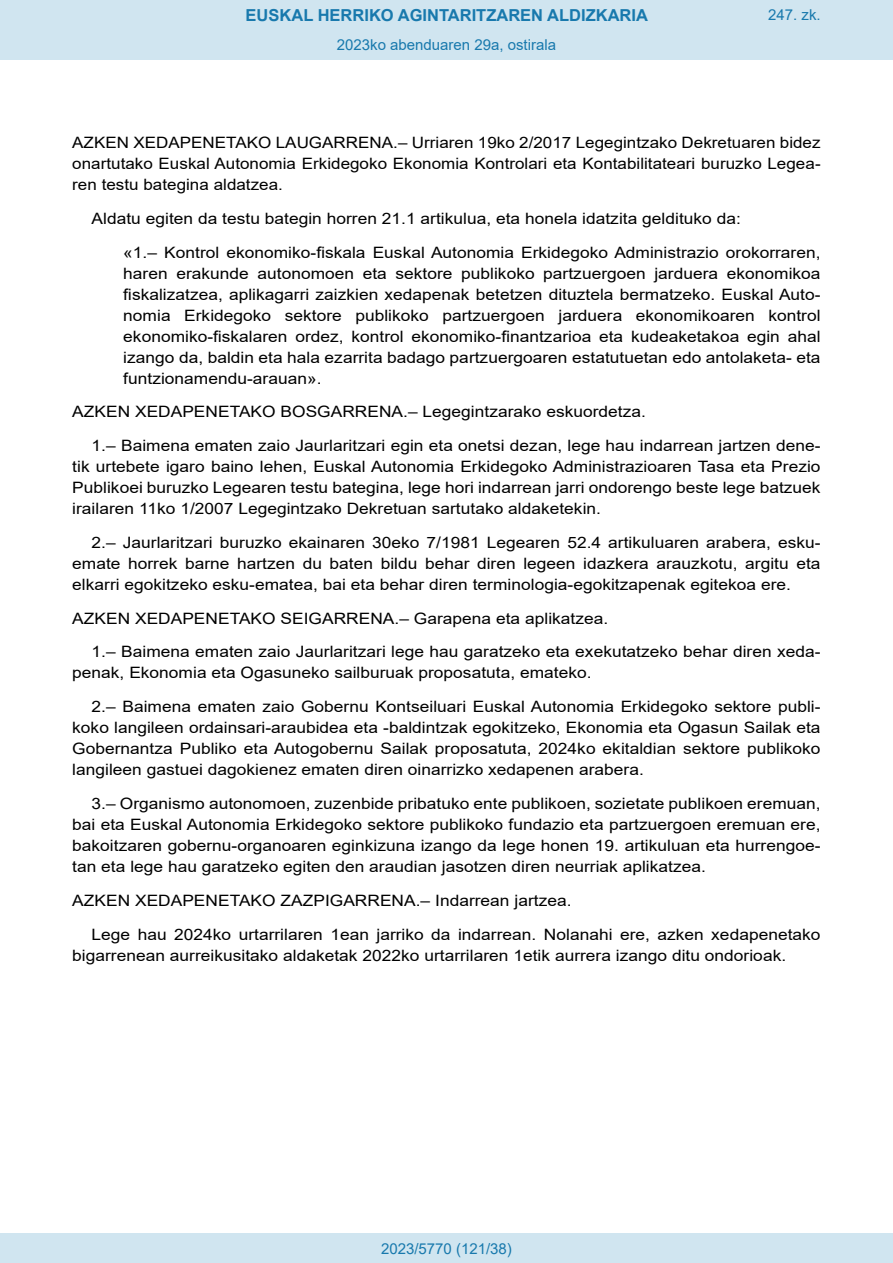
<style>
.page{position:relative;width:893px;height:1263px;background:#fff}
.page>*{position:absolute;margin:0;border:0;box-sizing:border-box;transform-origin:0 0}
.t1{font:700 16.5px "Arial";color:#1879ad}
.BOPVDetalle{font:15.6px/21px "Arial";color:#000;text-align:justify;scale:1.11 1}
.BOPVDetalle2{font:15.6px/21px "Arial";color:#000;text-align:justify;scale:1.11 1}
.BOPVDisposicionTitulo{font:15.6px/21px "Arial";color:#000;text-align:justify;scale:1.08 1}
.BOPVDisposicionTitulo-2{font:15.6px "Arial";color:#000;scale:1.11 1}
.Paginacion_Centro{font:15px "Arial";color:#1879ad}
</style>
<div class="page">
<div style="left:0;top:0;width:893px;height:60px;background:#d0e5f0"></div>
<div style="left:0;top:1233px;width:893px;height:30px;background:#d0e5f0"></div>
<p class="t1" style="left:246px;top:3px;width:404px">EUSKAL HERRIKO AGINTARITZAREN ALDIZKARIA</p>
<p class="Paginacion_Centro" style="left:337px;top:35px;width:221px">2023ko abenduaren 29a, ostirala</p>
<p class="Paginacion_Centro" style="left:768px;top:5px;width:54px">247. zk.</p>
<p class="BOPVDisposicionTitulo" style="left:72px;top:132px;width:694px">AZKEN XEDAPENETAKO LAUGARRENA.– Urriaren 19ko 2/2017 Legegintzako Dekretuaren bidez onartutako Euskal Autonomia Erkidegoko Ekonomia Kontrolari eta Kontabilitateari buruzko Legea&shy;ren testu bategina aldatzea.</p>
<p class="BOPVDetalle" style="left:92px;top:208px;width:586px">Aldatu egiten da testu bategin horren 21.1 artikulua, eta honela idatzita geldituko da:</p>
<p class="BOPVDetalle2" style="left:123px;top:242px;width:630px">«1.– Kontrol ekonomiko-fiskala Euskal Autonomia Erkidegoko Administrazio orokorraren, haren erakunde autonomoen eta sektore publikoko partzuergoen jarduera ekonomikoa fiskalizatzea, aplikagarri zaizkien xedapenak betetzen dituztela bermatzeko. Euskal Auto&shy;nomia Erkidegoko sektore publikoko partzuergoen jarduera ekonomikoaren kontrol ekonomiko-fiskalaren ordez, kontrol ekonomiko-finantzarioa eta kudeaketakoa egin ahal izango da, baldin eta hala ezarrita badago partzuergoaren estatutuetan edo antolaketa- eta funtzionamendu-arauan».</p>
<p class="BOPVDisposicionTitulo-2" style="left:72px;top:401px;width:518px">AZKEN XEDAPENETAKO BOSGARRENA.– Legegintzarako eskuordetza.</p>
<p class="BOPVDetalle" style="left:72px;top:435px;width:676px;text-indent:19px">1.– Baimena ematen zaio Jaurlaritzari egin eta onetsi dezan, lege hau indarrean jartzen dene&shy;tik urtebete igaro baino lehen, Euskal Autonomia Erkidegoko Administrazioaren Tasa eta Prezio Publikoei buruzko Legearen testu bategina, lege hori indarrean jarri ondorengo beste lege batzuek irailaren 11ko 1/2007 Legegintzako Dekretuan sartutako aldaketekin.</p>
<p class="BOPVDetalle" style="left:72px;top:532px;width:676px;text-indent:19px">2.– Jaurlaritzari buruzko ekainaren 30eko 7/1981 Legearen 52.4 artikuluaren arabera, esku&shy;emate horrek barne hartzen du baten bildu behar diren legeen idazkera arauzkotu, argitu eta elkarri egokitzeko esku-ematea, bai eta behar diren terminologia-egokitzapenak egitekoa ere.</p>
<p class="BOPVDisposicionTitulo-2" style="left:72px;top:607px;width:484px">AZKEN XEDAPENETAKO SEIGARRENA.– Garapena eta aplikatzea.</p>
<p class="BOPVDetalle" style="left:72px;top:641px;width:676px;text-indent:19px">1.– Baimena ematen zaio Jaurlaritzari lege hau garatzeko eta exekutatzeko behar diren xeda&shy;penak, Ekonomia eta Ogasuneko sailburuak proposatuta, emateko.</p>
<p class="BOPVDetalle" style="left:72px;top:696px;width:676px;text-indent:19px">2.– Baimena ematen zaio Gobernu Kontseiluari Euskal Autonomia Erkidegoko sektore publi&shy;koko langileen ordainsari-araubidea eta -baldintzak egokitzeko, Ekonomia eta Ogasun Sailak eta Gobernantza Publiko eta Autogobernu Sailak proposatuta, 2024ko ekitaldian sektore publikoko langileen gastuei dagokienez ematen diren oinarrizko xedapenen arabera.</p>
<p class="BOPVDetalle" style="left:72px;top:793px;width:676px;text-indent:19px">3.– Organismo autonomoen, zuzenbide pribatuko ente publikoen, sozietate publikoen eremuan, bai eta Euskal Autonomia Erkidegoko sektore publikoko fundazio eta partzuergoen eremuan ere, bakoitzaren gobernu-organoaren eginkizuna izango da lege honen 19. artikuluan eta hurrengoe&shy;tan eta lege hau garatzeko egiten den araudian jasotzen diren neurriak aplikatzea.</p>
<p class="BOPVDisposicionTitulo-2" style="left:72px;top:889px;width:451px">AZKEN XEDAPENETAKO ZAZPIGARRENA.– Indarrean jartzea.</p>
<p class="BOPVDetalle" style="left:72px;top:923px;width:676px;text-indent:19px">Lege hau 2024ko urtarrilaren 1ean jarriko da indarrean. Nolanahi ere, azken xedapenetako bigarrenean aurreikusitako aldaketak 2022ko urtarrilaren 1etik aurrera izango ditu ondorioak.</p>
<p class="Paginacion_Centro" style="left:381px;top:1238px;width:132px">2023/5770 (121/38)</p>
</div>
